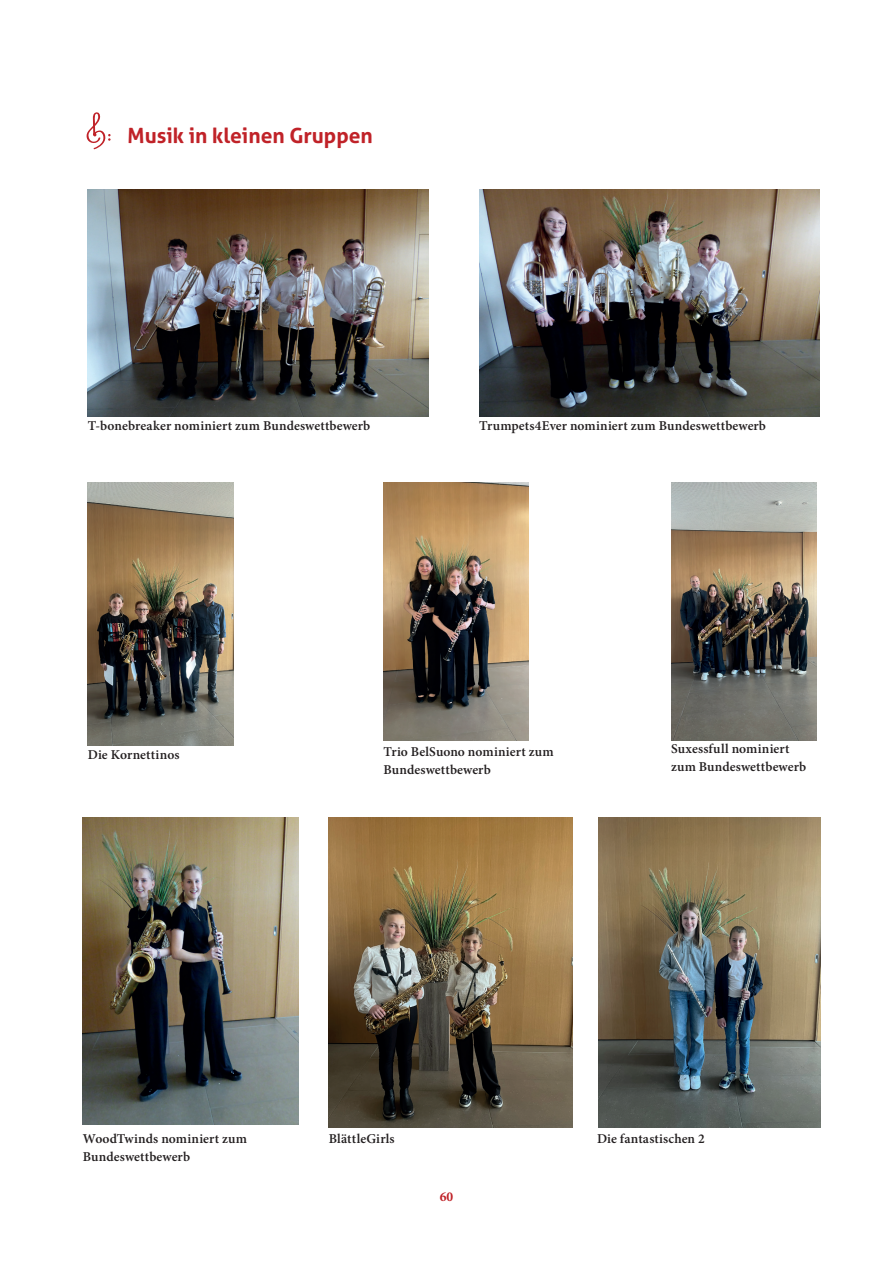
<style>
.page{position:relative;width:893px;height:1263px;background:#fff}
.page>*{position:absolute;margin:0;border:0;box-sizing:border-box;transform-origin:0 0}
.t1{font:700 21px "Aller";color:#c02228}
.t2{font:600 13.5px/18px "Minion Pro";letter-spacing:.01em;color:#231f20}
.t3{font:700 13.5px "Minion Pro";color:#c02228}
</style>
<div class="page">
<svg style="left:87px;top:112px;width:24px;height:37px"></svg>
<img style="left:88px;top:189px;width:340px;height:228px">
<img style="left:479px;top:189px;width:340px;height:228px">
<img style="left:671px;top:482px;width:146px;height:258px">
<img style="left:383px;top:482px;width:145px;height:258px">
<img style="left:83px;top:817px;width:215px;height:307px">
<img style="left:599px;top:817px;width:222px;height:310px">
<img style="left:329px;top:817px;width:244px;height:310px">
<img style="left:87px;top:482px;width:146px;height:263px">
<h1 class="t1" style="left:128px;top:123px;width:247px">Musik in kleinen Gruppen</h1>
<p class="t2" style="left:88px;top:417px;width:284px">T-bonebreaker nominiert zum Bundeswettbewerb</p>
<p class="t2" style="left:479px;top:417px;width:288px">Trumpets4Ever nominiert zum Bundeswettbewerb</p>
<p class="t2" style="left:88px;top:745px;width:93px">Die Kornettinos</p>
<p class="t2" style="left:384px;top:742px;width:172px">Trio BelSuono nominiert zum<br>Bundeswettbewerb</p>
<p class="t2" style="left:671px;top:740px;width:137px">Suxessfull nominiert zum Bundeswettbewerb</p>
<p class="t2" style="left:83px;top:1130px;width:166px">WoodTwinds nominiert zum<br>Bundeswettbewerb</p>
<p class="t2" style="left:329px;top:1130px;width:67px">BlättleGirls</p>
<p class="t2" style="left:597px;top:1130px;width:109px">Die fantastischen 2</p>
<p class="t3" style="left:440px;top:1187px;width:15px">60</p>
</div>
